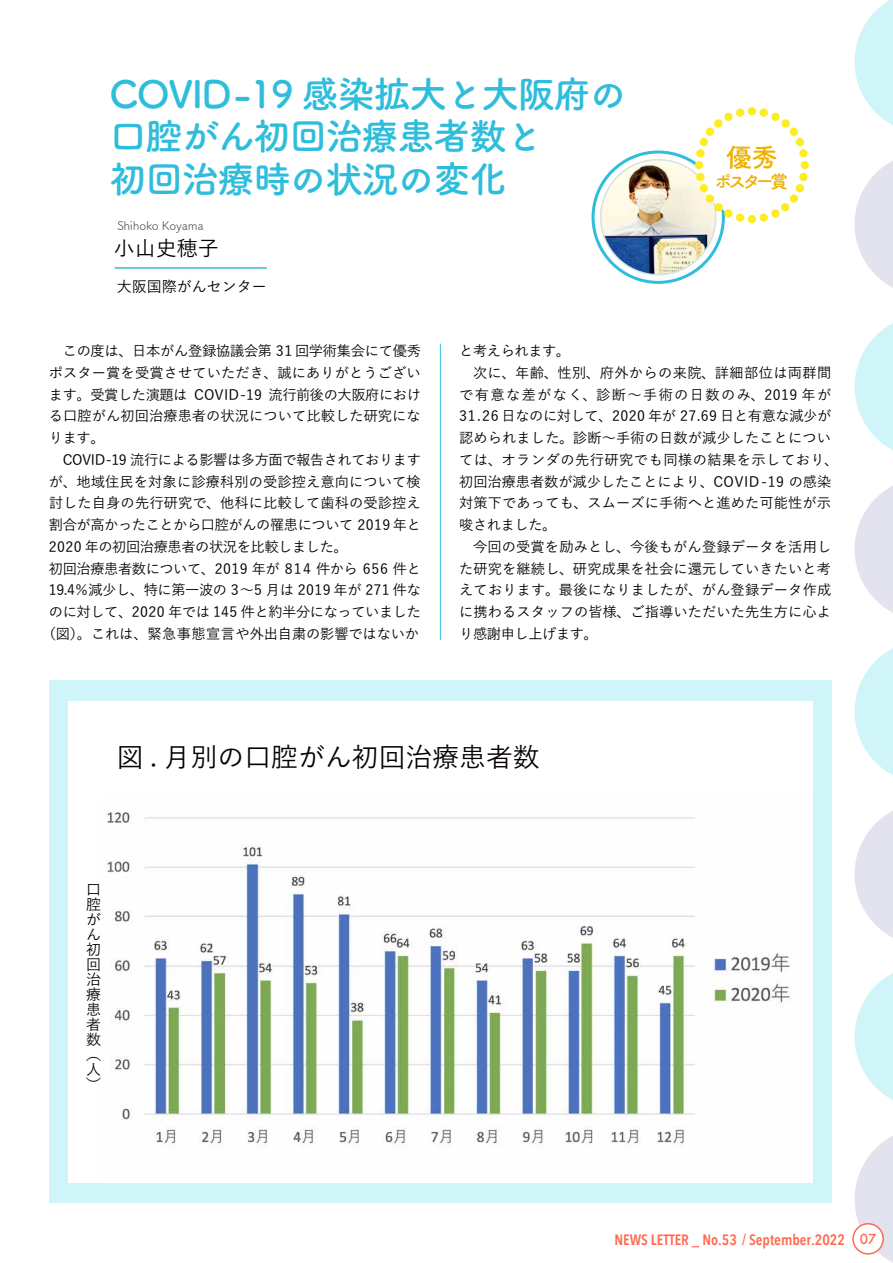
<style>
.page{position:relative;width:893px;height:1263px;background:#fff}
.page>*{position:absolute;margin:0;border:0;box-sizing:border-box;transform-origin:0 0}
.t1{font:700 37.5px/42.9px "Tsuku A Rd Gothic";letter-spacing:-.04em;color:#2fbddc}
.t2{font:500 26.85px "Yu Go";color:#060001}
.t3{font:700 26.25px "Tsuku A Rd Gothic";color:#efb100}
.t4{font:500 21px "Yu Go";color:#000}
.t5{font:700 18.15px "Tsuku A Rd Gothic";letter-spacing:-.22em;color:#efb100}
.t6{font:600 15px "Avenir Next Condensed";color:#ff6a4f}
.t7{font:500 15px/15px "Yu Go";color:#060001;text-align:justify}
.t8{font:500 15px "Yu Go";color:#000}
.t9{font:500 14.25px/21.8px "Yu Go";letter-spacing:.005em;color:#000}
.t10{font:500 14.25px "Yu Go";letter-spacing:-.03em;color:#000}
.t11{font:500 14.25px "Yu Go";letter-spacing:-.02em;color:#000}
.t12{font:12px "Tsuku A Rd Gothic";letter-spacing:-.02em;color:#4d4d4d}
.s1{font-family:"Futura";font-weight:500;font-size:13.5px}
</style>
<div class="page">
<svg style="left:855px;top:0;width:38px;height:125px"></svg>
<svg style="left:855px;top:161px;width:38px;height:127px"></svg>
<svg style="left:855px;top:323px;width:38px;height:127px"></svg>
<svg style="left:855px;top:486px;width:38px;height:127px"></svg>
<svg style="left:855px;top:648px;width:38px;height:127px"></svg>
<svg style="left:855px;top:811px;width:38px;height:127px"></svg>
<svg style="left:855px;top:973px;width:38px;height:127px"></svg>
<svg style="left:855px;top:1136px;width:38px;height:127px"></svg>
<div style="left:49px;top:680px;width:782px;height:522px;background:#d0f5f9"></div>
<div style="left:68px;top:701px;width:744px;height:481px;background:#fff"></div>
<img style="left:105px;top:812px;width:686px;height:335px">
<div style="left:853px;top:1224px;width:30px;height:30px;background:#fff;border-radius:50%"></div>
<div style="left:852px;top:1223px;width:32px;height:31px;border:2px solid #ff6a4f;border-radius:50%"></div>
<div style="left:592px;top:151px;width:133px;height:133px;border:3px solid #2fbddc;border-radius:50%"></div>
<img style="left:601px;top:160px;width:115px;height:115px;border-radius:58px">
<div style="left:600px;top:159px;width:116px;height:116px;border:2px solid #d8e2df;border-radius:50%"></div>
<div style="left:699px;top:111px;width:108px;height:108px;background:#fff;border-radius:50%"></div>
<div style="left:748px;top:215px;width:8px;height:8px;background:#fbed21;border-radius:50%"></div>
<div style="left:695px;top:161px;width:8px;height:8px;background:#fbed21;border-radius:50%"></div>
<div style="left:696px;top:173px;width:9px;height:8px;background:#fbed21;border-radius:50%"></div>
<div style="left:700px;top:184px;width:8px;height:8px;background:#fbed21;border-radius:50%"></div>
<div style="left:706px;top:194px;width:8px;height:9px;background:#fbed21;border-radius:50%"></div>
<div style="left:714px;top:203px;width:9px;height:8px;background:#fbed21;border-radius:50%"></div>
<div style="left:724px;top:209px;width:8px;height:9px;background:#fbed21;border-radius:50%"></div>
<div style="left:736px;top:213px;width:8px;height:9px;background:#fbed21;border-radius:50%"></div>
<div style="left:696px;top:149px;width:9px;height:8px;background:#fbed21;border-radius:50%"></div>
<div style="left:700px;top:138px;width:8px;height:8px;background:#fbed21;border-radius:50%"></div>
<div style="left:706px;top:128px;width:8px;height:8px;background:#fbed21;border-radius:50%"></div>
<div style="left:714px;top:119px;width:8px;height:9px;background:#fbed21;border-radius:50%"></div>
<div style="left:748px;top:107px;width:8px;height:8px;background:#fbed21;border-radius:50%"></div>
<div style="left:724px;top:113px;width:8px;height:8px;background:#fbed21;border-radius:50%"></div>
<div style="left:736px;top:109px;width:8px;height:8px;background:#fbed21;border-radius:50%"></div>
<div style="left:801px;top:161px;width:8px;height:8px;background:#fbed21;border-radius:50%"></div>
<div style="left:799px;top:173px;width:9px;height:8px;background:#fbed21;border-radius:50%"></div>
<div style="left:796px;top:184px;width:8px;height:8px;background:#fbed21;border-radius:50%"></div>
<div style="left:790px;top:194px;width:8px;height:9px;background:#fbed21;border-radius:50%"></div>
<div style="left:781px;top:203px;width:8px;height:8px;background:#fbed21;border-radius:50%"></div>
<div style="left:771px;top:209px;width:9px;height:9px;background:#fbed21;border-radius:50%"></div>
<div style="left:759px;top:213px;width:9px;height:9px;background:#fbed21;border-radius:50%"></div>
<div style="left:799px;top:149px;width:9px;height:8px;background:#fbed21;border-radius:50%"></div>
<div style="left:796px;top:138px;width:8px;height:8px;background:#fbed21;border-radius:50%"></div>
<div style="left:790px;top:128px;width:8px;height:8px;background:#fbed21;border-radius:50%"></div>
<div style="left:781px;top:119px;width:9px;height:9px;background:#fbed21;border-radius:50%"></div>
<div style="left:771px;top:113px;width:9px;height:8px;background:#fbed21;border-radius:50%"></div>
<div style="left:759px;top:109px;width:9px;height:8px;background:#fbed21;border-radius:50%"></div>
<hr style="left:115px;top:267px;width:152px;height:2px;background:#2fbddc">
<hr style="left:440px;top:344px;width:1px;height:296px;background:#2fbddc">
<h1 class="t1" style="left:110px;top:70px;width:519px">COVID-19 感染拡大と大阪府の口腔がん初回治療患者数と<br>初回治療時の状況の変化</h1>
<p class="t12" style="left:117px;top:216px;width:88px">Shihoko Koyama</p>
<h3 class="t4" style="left:114px;top:229px;width:106px">小山史穂子</h3>
<p class="t8" style="left:117px;top:272px;width:152px">大阪国際がんセンター</p>
<h3 class="t3" style="left:726px;top:137px;width:53px">優秀</h3>
<p class="t5" style="left:714px;top:167px;width:76px">ポスター賞</p>
<p class="t11" style="left:49px;top:338px;width:374px">　この度は、日本がん登録協議会第 31 回学術集会にて優秀</p>
<p class="t9" style="left:49px;top:360px;width:373px">ポスター賞を受賞させていただき、誠にありがとうござい</p>
<p class="t10" style="left:49px;top:381px;width:374px">ます。受賞した演題は COVID-19 流行前後の大阪府におけ</p>
<p class="t9" style="left:49px;top:403px;width:373px">る口腔がん初回治療患者の状況について比較した研究にな</p>
<p class="t9" style="left:49px;top:425px;width:57px">ります。</p>
<p class="t10" style="left:49px;top:446px;width:374px">　COVID-19 流行による影響は多方面で報告されております</p>
<p class="t9" style="left:49px;top:469px;width:373px">が、地域住民を対象に診療科別の受診控え意向について検</p>
<p class="t9" style="left:49px;top:490px;width:373px">討した自身の先行研究で、他科に比較して歯科の受診控え</p>
<p class="t10" style="left:49px;top:512px;width:374px">割合が高かったことから口腔がんの罹患について 2019 年と</p>
<p class="t10" style="left:49px;top:533px;width:300px">2020 年の初回治療患者の状況を比較しました。</p>
<p class="t10" style="left:49px;top:555px;width:374px">初回治療患者数について、2019 年が 814 件から 656 件と</p>
<p class="t10" style="left:49px;top:577px;width:374px">19.4％減少し、特に第一波の 3～5 月は 2019 年が 271 件な</p>
<p class="t10" style="left:49px;top:599px;width:374px">のに対して、2020 年では 145 件と約半分になっていました</p>
<p class="t9" style="left:42px;top:621px;width:379px">（図）。これは、緊急事態宣言や外出自粛の影響ではないか</p>
<p class="t9" style="left:459px;top:338px;width:381px">と考えられます。<br>　次に、年齢、性別、府外からの来院、詳細部位は両群間で有意な差がなく、診断～手術の日数のみ、2019 年が<br>31.26 日なのに対して、2020 年が 27.69 日と有意な減少が認められました。診断～手術の日数が減少したことについては、オランダの先行研究でも同様の結果を示しており、初回治療患者数が減少したことにより、COVID-19 の感染対策下であっても、スムーズに手術へと進めた可能性が示唆されました。<br>　今回の受賞を励みとし、今後もがん登録データを活用した研究を継続し、研究成果を社会に還元していきたいと考えております。最後になりましたが、がん登録データ作成に携わるスタッフの皆様、ご指導いただいた先生方に心より感謝申し上げます。</p>
<h2 class="t2" style="left:117px;top:732px;width:424px">図 . 月別の口腔がん初回治療患者数</h2>
<p class="t7" style="left:86px;top:880px;width:16px">口腔がん初回治療患者数（人）</p>
<p class="t6" style="left:614px;top:1230px;width:264px">NEWS LETTER _ No.53 / September.2022 <span class="s1">07</span></p>
</div>
